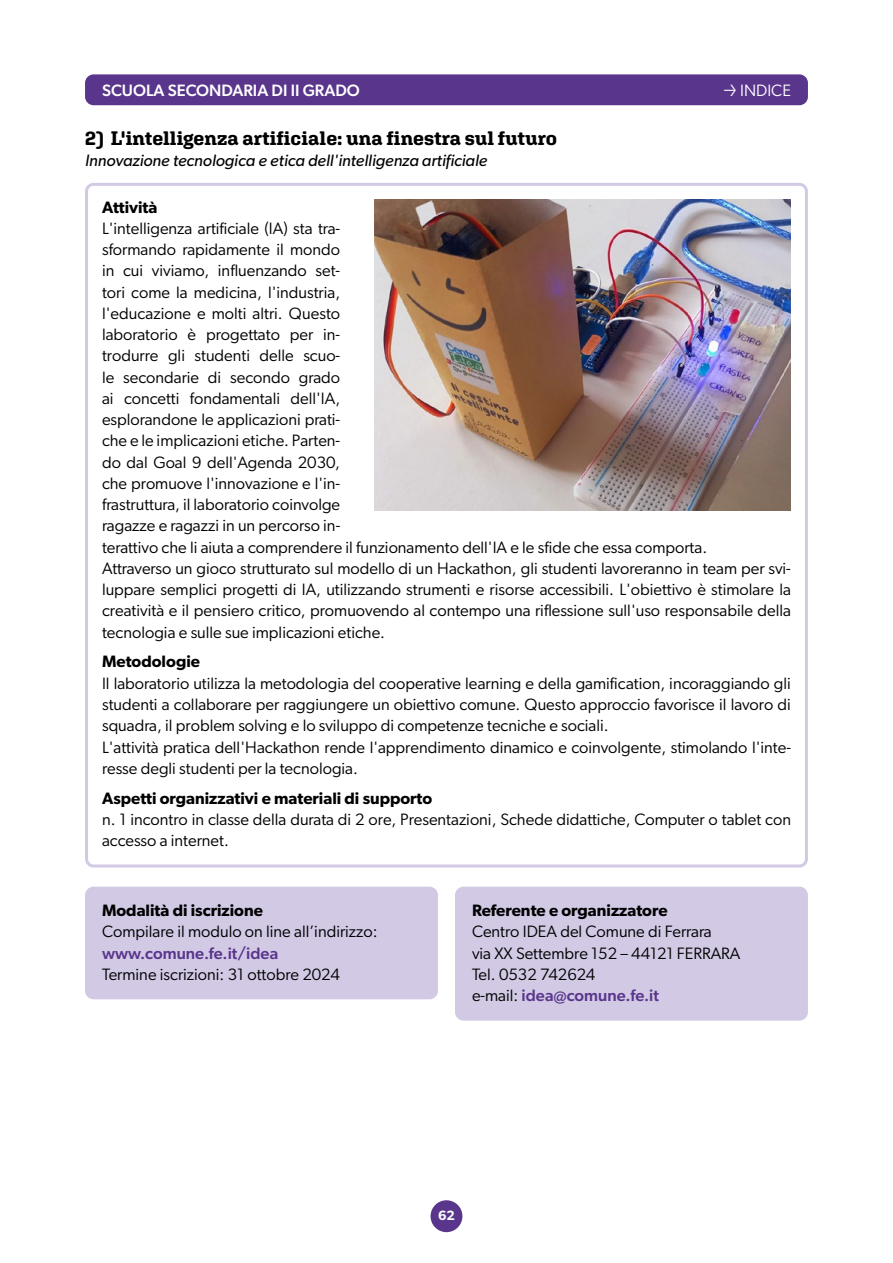
<style>
.page{position:relative;width:893px;height:1263px;background:#fff}
.page>*{position:absolute;margin:0;border:0;box-sizing:border-box;transform-origin:0 0}
.t1{font:700 19.5px "Aglet Slab";color:#000}
.t2{font:16.5px/21.3px "Gibson";color:#000}
.t3{font:600 16.5px "Gibson";color:#000}
.t4{font:italic 16.5px "Gibson";color:#000}
.t5{font:500 16.5px "Gibson";color:#fff}
.t6{font:500 16.5px "Gibson";color:#59358c}
.t7{font:16.5px "Gibson";color:#fff}
.t8{font:600 13.5px "Gibson";color:#fff}
.s1{font-family:"Bernino Sans";font-stretch:condensed}
.s2{font-weight:500;color:#59358c}
</style>
<div class="page">
<img style="left:374px;top:200px;width:417px;height:310px">
<div style="left:431px;top:1200px;width:31px;height:32px;background:#59358c;border-radius:50%"></div>
<div style="left:85px;top:74px;width:723px;height:31px;background:#59358c;border-radius:9px"></div>
<div style="left:85px;top:183px;width:723px;height:684px;border:3px solid #d2c9e5;border-radius:7px"></div>
<div style="left:85px;top:887px;width:353px;height:112px;background:#d2c9e5;border-radius:9px"></div>
<div style="left:455px;top:887px;width:353px;height:133px;background:#d2c9e5;border-radius:9px"></div>
<p class="t5" style="left:102px;top:80px;width:259px">SCUOLA SECONDARIA DI II GRADO</p>
<p class="t7" style="left:723px;top:80px;width:69px"><span class="s1">→</span> INDICE</p>
<p class="t1" style="left:85px;top:126px;width:474px">2) L'intelligenza artificiale: una finestra sul futuro</p>
<p class="t4" style="left:85px;top:150px;width:404px">Innovazione tecnologica e etica dell'intelligenza artificiale</p>
<p class="t3" style="left:102px;top:197px;width:57px">Attività</p>
<p class="t2" style="left:102px;top:217px;width:690px">L'intelligenza artificiale (IA) sta tra-<br>sformando rapidamente il mondo<br>in cui viviamo, influenzando set-<br>tori come la medicina, l'industria,<br>l'educazione e molti altri. Questo<br>laboratorio è progettato per in-<br>trodurre gli studenti delle scuo-<br>le secondarie di secondo grado<br>ai concetti fondamentali dell'IA,<br>esplorandone le applicazioni prati-<br>che e le implicazioni etiche. Parten-<br>do dal Goal 9 dell'Agenda 2030,<br>che promuove l'innovazione e l'in-<br>frastruttura, il laboratorio coinvolge<br>ragazze e ragazzi in un percorso in-<br>terattivo che li aiuta a comprendere il funzionamento dell'IA e le sfide che essa comporta.<br>Attraverso un gioco strutturato sul modello di un Hackathon, gli studenti lavoreranno in team per svi&shy;luppare semplici progetti di IA, utilizzando strumenti e risorse accessibili. L'obiettivo è stimolare la creatività e il pensiero critico, promuovendo al contempo una riflessione sull'uso responsabile della tecnologia e sulle sue implicazioni etiche.</p>
<p class="t3" style="left:102px;top:652px;width:99px">Metodologie</p>
<p class="t2" style="left:102px;top:672px;width:690px">Il laboratorio utilizza la metodologia del cooperative learning e della gamification, incoraggiando gli studenti a collaborare per raggiungere un obiettivo comune. Questo approccio favorisce il lavoro di squadra, il problem solving e lo sviluppo di competenze tecniche e sociali.<br>L'attività pratica dell'Hackathon rende l'apprendimento dinamico e coinvolgente, stimolando l'inte&shy;resse degli studenti per la tecnologia.</p>
<p class="t3" style="left:102px;top:788px;width:332px">Aspetti organizzativi e materiali di supporto</p>
<p class="t2" style="left:102px;top:808px;width:690px">n. 1 incontro in classe della durata di 2 ore, Presentazioni, Schede didattiche, Computer o tablet con accesso a internet.</p>
<p class="t3" style="left:102px;top:901px;width:162px">Modalità di iscrizione</p>
<p class="t2" style="left:102px;top:921px;width:277px">Compilare il modulo on line all’indirizzo:</p>
<p class="t6" style="left:102px;top:943px;width:178px">www.comune.fe.it/idea</p>
<p class="t2" style="left:102px;top:963px;width:239px">Termine iscrizioni: 31 ottobre 2024</p>
<p class="t3" style="left:472px;top:901px;width:197px">Referente e organizzatore</p>
<p class="t2" style="left:472px;top:921px;width:270px">Centro IDEA del Comune di Ferrara<br>via XX Settembre 152 – 44121 FERRARA<br>Tel. 0532 742624<br>e-mail: <span class="s2">idea@comune.fe.it</span></p>
<p class="t8" style="left:438px;top:1208px;width:18px">62</p>
</div>
